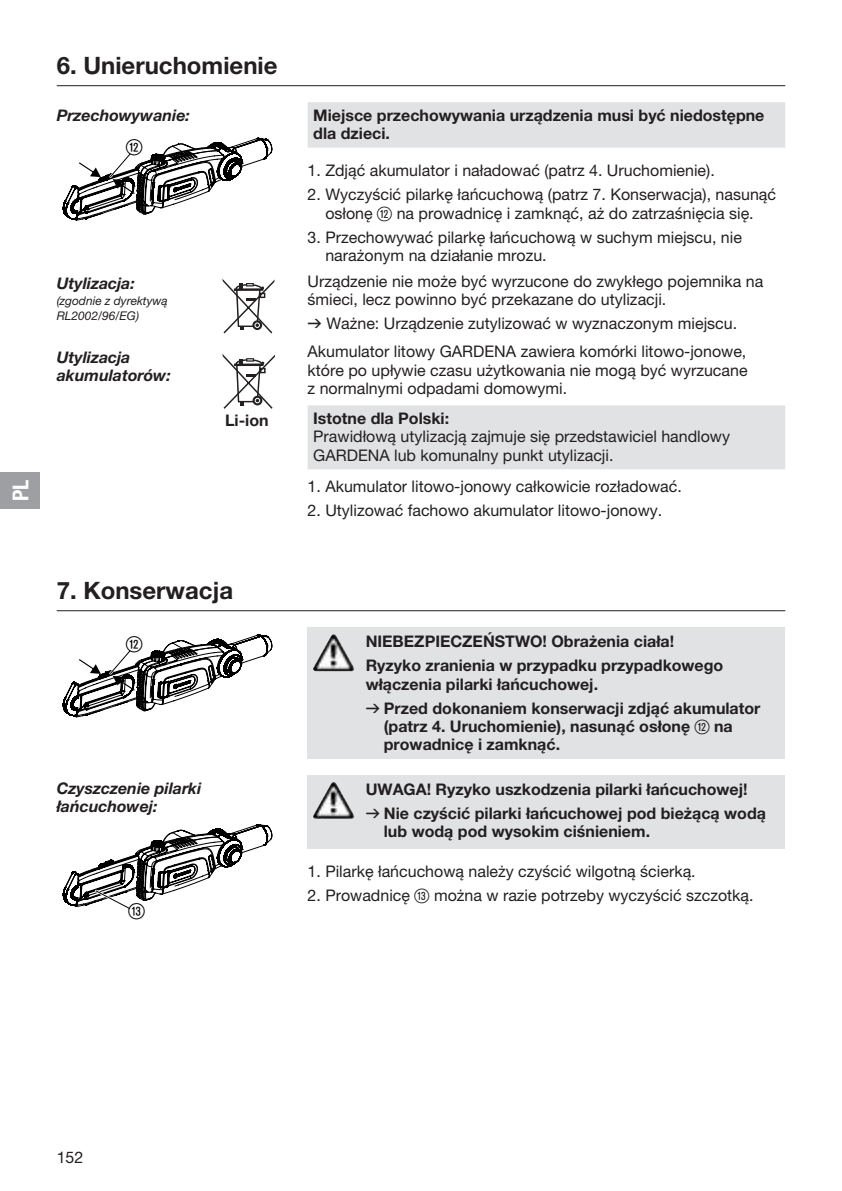
<style>
.page{position:relative;width:842px;height:1191px;background:#fff}
.page>*{position:absolute;margin:0;border:0;box-sizing:border-box;transform-origin:0 0}
.t1{font:700 24px "GARDENA Pro";color:#231f20}
.t2{font:22px "Ziffernim Kreisund Quadrat BQ";color:#000}
.t3{font:22px "GARDENA Pro Bo Cond";color:#fff}
.t4{font:16px/18.4px "GARDENA Pro";color:#231f20}
.t5{font:700 16px/24px "GARDENA Pro";color:#231f20}
.t6{font:italic 700 16px/18.4px "GARDENA Pro";color:#231f20}
.t7{font:italic 12px/15px "GARDENA Pro";color:#231f20}
.s1{font-family:"Ziffernim Kreisund Quadrat BQ";font-size:20px}
.s2{font-family:"Formdruck"}
.s3{font-family:"Formdruck";font-weight:400}
.s4{font-family:"Ziffernim Kreisund Quadrat BQ";font-weight:400;font-size:20px}
</style>
<div class="page">
<svg style="left:308px;top:102px;width:477px;height:367px"></svg>
<hr style="left:57px;top:85px;width:728px;height:1px;background:#231f20">
<svg style="left:62px;top:138px;width:211px;height:83px"></svg>
<svg style="left:221px;top:278px;width:54px;height:56px"></svg>
<svg style="left:222px;top:354px;width:53px;height:55px"></svg>
<div style="left:308px;top:627px;width:477px;height:132px;background:#e1e2e4"></div>
<hr style="left:57px;top:610px;width:728px;height:1px;background:#231f20">
<svg style="left:62px;top:634px;width:211px;height:84px"></svg>
<img style="left:315px;top:634px;width:18px;height:31px">
<div style="left:308px;top:775px;width:477px;height:73px;background:#e1e2e4"></div>
<svg style="left:62px;top:824px;width:211px;height:85px"></svg>
<img style="left:315px;top:782px;width:18px;height:31px">
<div style="left:0;top:472px;width:40px;height:37px;background:#9d9fa2"></div>
<h2 class="t3" style="left:7px;top:501px;width:23px;rotate:-90deg">PL</h2>
<h1 class="t1" style="left:57px;top:50px;width:222px">6. Unieruchomienie</h1>
<p class="t6" style="left:57px;top:105px;width:135px">Przechowywanie:</p>
<h2 class="t2" style="left:126px;top:134px;width:18px">W</h2>
<p class="t6" style="left:57px;top:274px;width:80px">Utylizacja:</p>
<p class="t7" style="left:57px;top:292px;width:113px">(zgodnie z dyrektywą<br>RL2002/96/EG)</p>
<p class="t6" style="left:57px;top:348px;width:75px">Utylizacja</p>
<p class="t6" style="left:57px;top:366px;width:116px">akumulatorów:</p>
<p class="t5" style="left:225px;top:407px;width:45px">Li-ion</p>
<p class="t5" style="left:313px;top:105px;width:453px;line-height:18.4px">Miejsce przechowywania urządzenia musi być niedostępne dla dzieci.</p>
<p class="t4" style="left:308px;top:161px;width:409px">1. Zdjąć akumulator i naładować (patrz 4. Uruchomienie).</p>
<p class="t4" style="left:308px;top:185px;width:470px;text-align:center">2. Wyczyścić pilarkę łańcuchową (patrz 7. Konserwacja), nasunąć osłonę <span class="s1">W</span> na prowadnicę i zamknąć, aż do zatrzaśnięcia się.</p>
<p class="t4" style="left:325px;top:227px;width:418px;text-indent:-18px">3. Przechowywać pilarkę łańcuchową w suchym miejscu, nie narażonym na działanie mrozu.</p>
<p class="t4" style="left:308px;top:271px;width:457px">Urządzenie nie może być wyrzucone do zwykłego pojemnika na śmieci, lecz powinno być przekazane do utylizacji.</p>
<p class="t4" style="left:308px;top:314px;width:431px"><span class="s2">v</span> Ważne: Urządzenie zutylizować w wyznaczonym miejscu.</p>
<p class="t4" style="left:308px;top:342px;width:441px;text-align:justify">Akumulator litowy GARDENA zawiera komórki litowo-jonowe, które po upływie czasu użytkowania nie mogą być wyrzucane z normalnymi odpadami domowymi.</p>
<p class="t5" style="left:313px;top:406px;width:137px">Istotne dla Polski:</p>
<p class="t4" style="left:313px;top:427px;width:418px">Prawidłową utylizacją zajmuje się przedstawiciel handlowy<br>GARDENA lub komunalny punkt utylizacji.</p>
<p class="t4" style="left:308px;top:477px;width:376px">1. Akumulator litowo-jonowy całkowicie rozładować.</p>
<p class="t4" style="left:308px;top:501px;width:356px">2. Utylizować fachowo akumulator litowo-jonowy.</p>
<h1 class="t1" style="left:57px;top:575px;width:178px">7. Konserwacja</h1>
<h2 class="t2" style="left:126px;top:631px;width:18px">W</h2>
<p class="t5" style="left:366px;top:629px;width:359px">NIEBEZPIECZEŃSTWO! Obrażenia ciała!<br>Ryzyko zranienia w przypadku przypadkowego</p>
<p class="t5" style="left:366px;top:671px;width:396px">włączenia pilarki łańcuchowej.<br><span class="s3">v</span> Przed dokonaniem konserwacji zdjąć akumulator</p>
<p class="t5" style="left:384px;top:717px;width:350px;line-height:18.4px">(patrz 4. Uruchomienie), nasunąć osłonę <span class="s4">W</span> na prowadnicę i zamknąć.</p>
<p class="t6" style="left:57px;top:778px;width:146px">Czyszczenie pilarki łańcuchowej:</p>
<p class="t5" style="left:366px;top:776px;width:402px">UWAGA! Ryzyko uszkodzenia pilarki łańcuchowej!<br><span class="s3">v</span> Nie czyścić pilarki łańcuchowej pod bieżącą wodą</p>
<p class="t5" style="left:384px;top:819px;width:268px">lub wodą pod wysokim ciśnieniem.</p>
<p class="t4" style="left:308px;top:862px;width:390px">1. Pilarkę łańcuchową należy czyścić wilgotną ścierką.</p>
<p class="t4" style="left:308px;top:886px;width:447px">2. Prowadnicę <span class="s1">E</span> można w razie potrzeby wyczyścić szczotką.</p>
<h2 class="t2" style="left:129px;top:898px;width:18px">E</h2>
<p class="t4" style="left:57px;top:1147px;width:28px">152</p>
</div>
